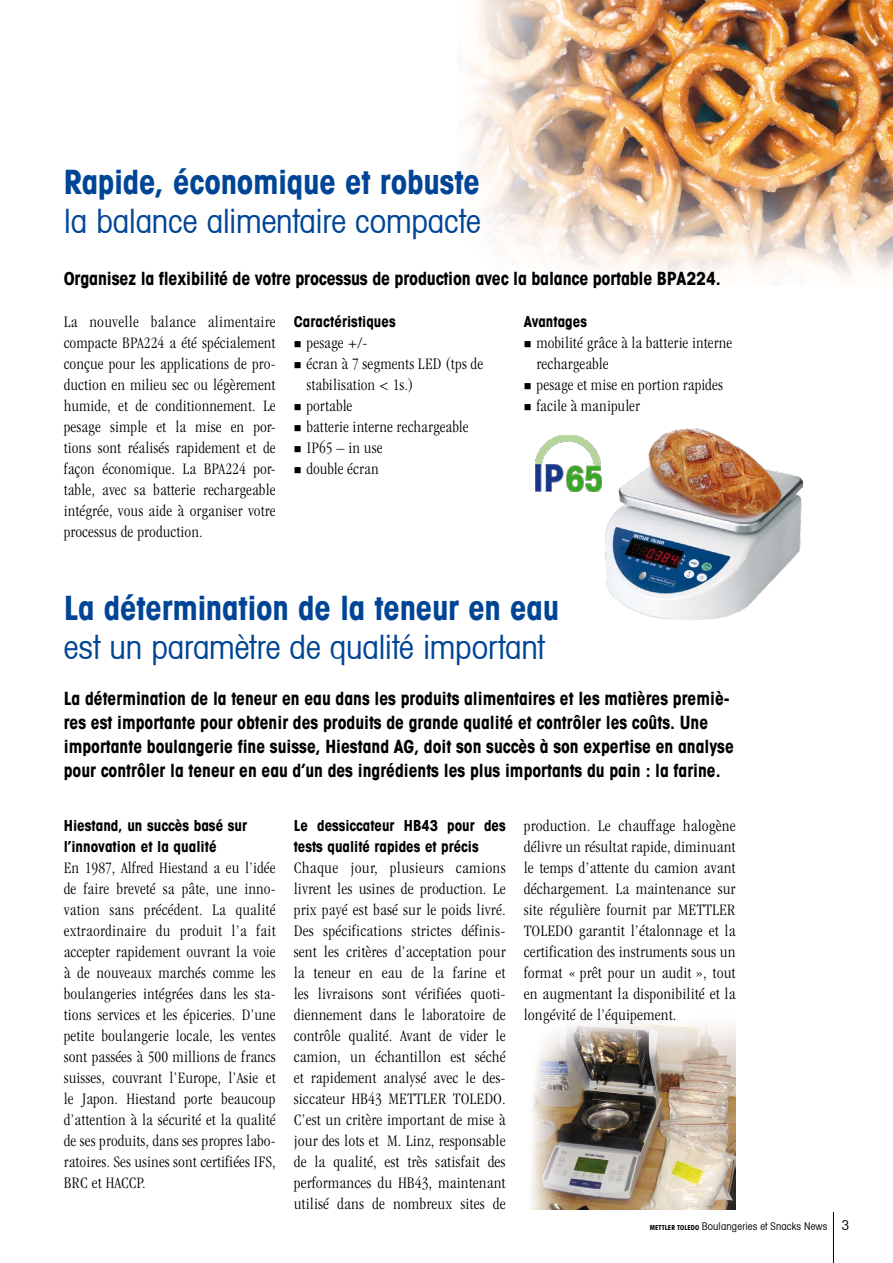
<style>
.page{position:relative;width:893px;height:1263px;background:#fff}
.page>*{position:absolute;margin:0;border:0;box-sizing:border-box;transform-origin:0 0}
.t1{font:condensed 33px "Avant Garde";letter-spacing:-.005em;color:#004595}
.t2{font:700 condensed 33px "Avant Garde";letter-spacing:-.01em;color:#004595}
.t3{font:700 condensed 18px/24px "Avant Garde";color:#000}
.t4{font:300 condensed 16.5px/21px "MTD Magazin";color:#000;text-align:justify}
.t5{font:700 condensed 15px/21px "Avant Garde";color:#000}
.t6{font:condensed 10.5px "Avant Garde";letter-spacing:.015em;color:#000}
.s1{font-weight:700;font-size:6.75px}
</style>
<div class="page">
<img style="left:606px;top:429px;width:197px;height:190px">
<img style="left:536px;top:436px;width:66px;height:56px">
<img style="left:460px;top:0;width:433px;height:285px">
<img style="left:531px;top:1022px;width:205px;height:187px">
<hr style="left:833px;top:1212px;width:1px;height:51px;background:#000">
<h1 class="t2" style="left:64px;top:161px;width:418px">Rapide, économique et robuste</h1>
<h1 class="t1" style="left:64px;top:201px;width:418px">la balance alimentaire compacte</h1>
<p class="t3" style="left:64px;top:266px;width:659px">Organisez la flexibilité de votre processus de production avec la balance portable BPA224.</p>
<p class="t4" style="left:64px;top:311px;width:214px">La nouvelle balance alimentaire compacte BPA224 a été spécialement conçue pour les applications de pro&shy;duction en milieu sec ou légèrement humide, et de conditionnement. Le pesage simple et la mise en por&shy;tions sont réalisés rapidement et de façon économique. La BPA224 por&shy;table, avec sa batterie rechargeable intégrée, vous aide à organiser votre processus de production.</p>
<p class="t5" style="left:294px;top:311px;width:104px">Caractéristiques</p>
<p class="t5" style="left:524px;top:311px;width:65px">Avantages</p>
<p class="t4" style="left:536px;top:332px;width:198px;text-indent:-13px">■ mobilité grâce à la batterie interne rechargeable</p>
<p class="t4" style="left:524px;top:374px;width:201px">■ pesage et mise en portion rapides</p>
<p class="t4" style="left:524px;top:395px;width:118px">■ facile à manipuler</p>
<p class="t4" style="left:294px;top:332px;width:75px">■ pesage +/-</p>
<p class="t4" style="left:306px;top:353px;width:178px;text-indent:-13px">■ écran à 7 segments LED (tps de stabilisation &lt; 1s.)</p>
<p class="t4" style="left:294px;top:395px;width:60px">■ portable</p>
<p class="t4" style="left:294px;top:416px;width:177px">■ batterie interne rechargeable</p>
<p class="t4" style="left:294px;top:437px;width:91px">■ IP65 – in use</p>
<p class="t4" style="left:294px;top:458px;width:87px">■ double écran</p>
<h1 class="t2" style="left:64px;top:587px;width:497px">La détermination de la teneur en eau</h1>
<h1 class="t1" style="left:64px;top:627px;width:483px">est un paramètre de qualité important</h1>
<p class="t3" style="left:64px;top:686px;width:672px">La détermination de la teneur en eau dans les produits alimentaires et les matières premiè&shy;res est importante pour obtenir des produits de grande qualité et contrôler les coûts. Une importante boulangerie fine suisse, Hiestand AG, doit son succès à son expertise en analyse pour contrôler la teneur en eau d’un des ingrédients les plus importants du pain : la farine.</p>
<p class="t5" style="left:64px;top:815px;width:185px">Hiestand, un succès basé sur l’innovation et la qualité</p>
<p class="t4" style="left:64px;top:857px;width:213px">En 1987, Alfred Hiestand a eu l’idée de faire breveté sa pâte, une inno&shy;vation sans précédent. La qualité extraordinaire du produit l’a fait accepter rapidement ouvrant la voie à de nouveaux marchés comme les boulangeries intégrées dans les sta&shy;tions services et les épiceries. D’une petite boulangerie locale, les ventes sont passées à 500 millions de francs suisses, couvrant l’Europe, l’Asie et le Japon. Hiestand porte beaucoup d’attention à la sécurité et la qualité de ses produits, dans ses propres labo&shy;ratoires. Ses usines sont certifiées IFS, BRC et HACCP.</p>
<p class="t4" style="left:524px;top:815px;width:213px">production. Le chauffage halogène délivre un résultat rapide, diminuant le temps d’attente du camion avant déchargement. La maintenance sur site régulière fournit par METTLER TOLEDO garantit l’étalonnage et la certification des instruments sous un format « prêt pour un audit », tout en augmentant la disponibilité et la longévité de l’équipement.</p>
<p class="t5" style="left:294px;top:815px;width:213px">Le dessiccateur HB43 pour des tests qualité rapides et précis</p>
<p class="t4" style="left:294px;top:857px;width:214px">Chaque jour, plusieurs camions livrent les usines de production. Le prix payé est basé sur le poids livré.<br>Des spécifications strictes définis&shy;sent les critères d’acceptation pour la teneur en eau de la farine et les livraisons sont vérifiées quoti&shy;diennement dans le laboratoire de contrôle qualité. Avant de vider le camion, un échantillon est séché et rapidement analysé avec le des&shy;siccateur HB43 METTLER TOLEDO.<br>C’est un critère important de mise à jour des lots et M. Linz, responsable de la qualité, est très satisfait des performances du HB43, maintenant utilisé dans de nombreux sites de</p>
<p class="t6" style="left:650px;top:1219px;width:179px"><span class="s1">METTLER TOLEDO</span> Boulangeries et Snacks News</p>
</div>
